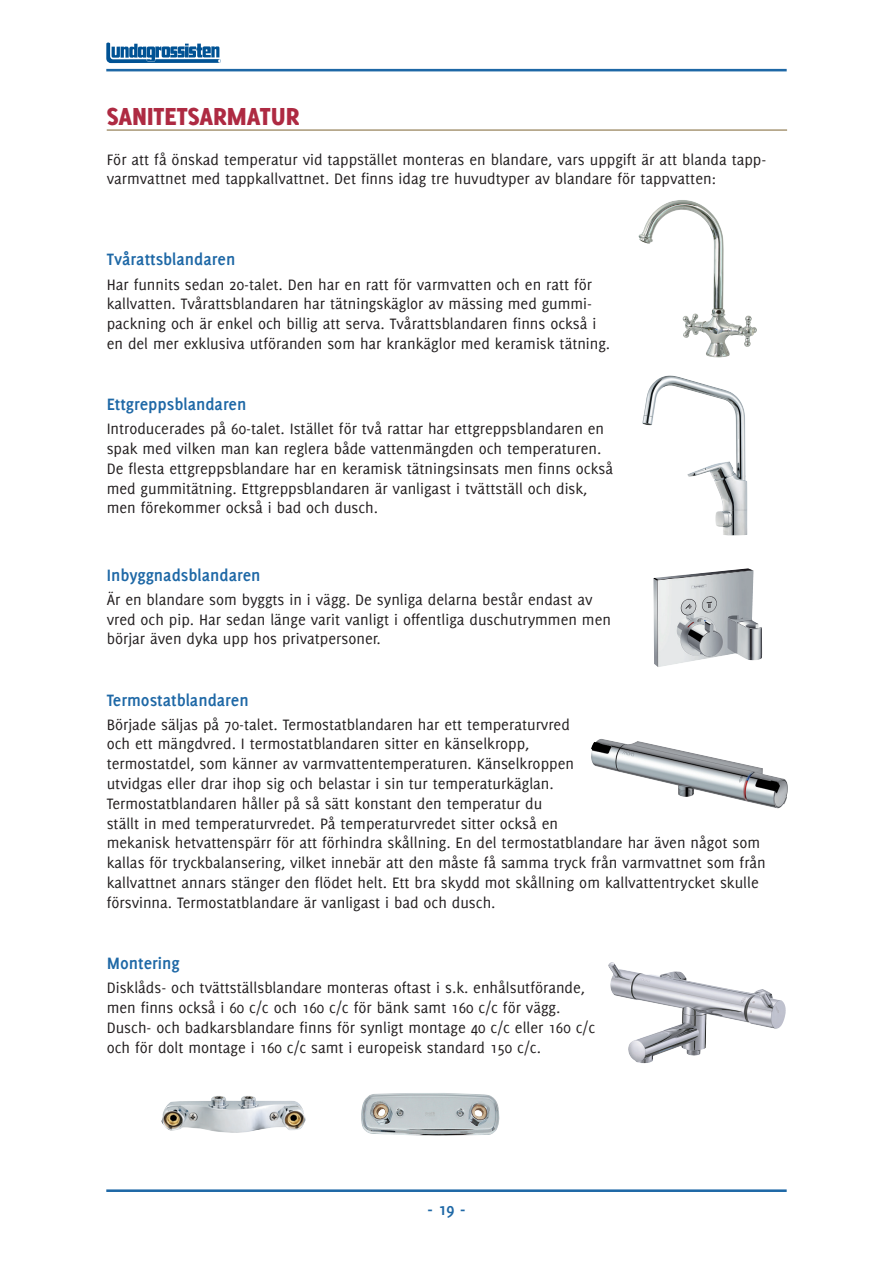
<style>
.page{position:relative;width:893px;height:1263px;background:#fff}
.page>*{position:absolute;margin:0;border:0;box-sizing:border-box;transform-origin:0 0}
.Huvudrubrik{font:800 27px "Delicious";color:#ae2a42}
.Underrubrik{font:700 18px "Delicious";color:#1e68a6}
.Brödtext{font:16.5px/19.8px "Delicious";color:#231f20}
</style>
<div class="page">
<hr style="left:106px;top:69px;width:681px;height:2px;background:#1e68a6">
<hr style="left:106px;top:1189px;width:681px;height:3px;background:#1e68a6">
<svg style="left:106px;top:43px;width:115px;height:20px"></svg>
<hr style="left:107px;top:129px;width:680px;height:2px;background:#a89876">
<svg style="left:591px;top:739px;width:189px;height:70px"></svg>
<img style="left:639px;top:200px;width:75px;height:131px">
<img style="left:361px;top:1093px;width:138px;height:43px">
<img style="left:162px;top:1096px;width:86px;height:29px">
<img style="left:653px;top:568px;width:94px;height:99px">
<img style="left:591px;top:739px;width:10px;height:19px">
<img style="left:642px;top:376px;width:105px;height:159px">
<img style="left:608px;top:963px;width:71px;height:45px">
<p class="Huvudrubrik" style="left:107px;top:101px;width:194px">SANITETSARMATUR</p>
<p class="Brödtext" style="left:107px;top:149px;width:661px">För att få önskad temperatur vid tappstället monteras en blandare, vars uppgift är att blanda tapp&shy;varmvattnet med tappkallvattnet. Det finns idag tre huvudtyper av blandare för tappvatten:</p>
<p class="Underrubrik" style="left:107px;top:249px;width:130px">Tvårattsblandaren</p>
<p class="Brödtext" style="left:107px;top:274px;width:487px">Har funnits sedan 20-talet. Den har en ratt för varmvatten och en ratt för</p>
<p class="Brödtext" style="left:107px;top:294px;width:487px">kallvatten. Tvårattsblandaren har tätningskäglor av mässing med gummi-</p>
<p class="Brödtext" style="left:107px;top:314px;width:491px">packning och är enkel och billig att serva. Tvårattsblandaren finns också i</p>
<p class="Brödtext" style="left:107px;top:333px;width:505px">en del mer exklusiva utföranden som har krankäglor med keramisk tätning.</p>
<p class="Underrubrik" style="left:107px;top:394px;width:141px">Ettgreppsblandaren</p>
<p class="Brödtext" style="left:107px;top:419px;width:499px">Introducerades på 60-talet. Istället för två rattar har ettgreppsblandaren en</p>
<p class="Brödtext" style="left:107px;top:438px;width:496px">spak med vilken man kan reglera både vattenmängden och temperaturen.</p>
<p class="Brödtext" style="left:107px;top:458px;width:508px">De flesta ettgreppsblandare har en keramisk tätningsinsats men finns också</p>
<p class="Brödtext" style="left:107px;top:478px;width:482px">med gummitätning. Ettgreppsblandaren är vanligast i tvättställ och disk,</p>
<p class="Brödtext" style="left:107px;top:498px;width:273px">men förekommer också i bad och dusch.</p>
<p class="Underrubrik" style="left:107px;top:564px;width:155px">Inbyggnadsblandaren</p>
<p class="Brödtext" style="left:107px;top:589px;width:487px">Är en blandare som byggts in i vägg. De synliga delarna består endast av</p>
<p class="Brödtext" style="left:107px;top:609px;width:506px">vred och pip. Har sedan länge varit vanligt i offentliga duschutrymmen men</p>
<p class="Brödtext" style="left:107px;top:629px;width:276px">börjar även dyka upp hos privatpersoner.</p>
<p class="Underrubrik" style="left:107px;top:689px;width:144px">Termostatblandaren</p>
<p class="Brödtext" style="left:107px;top:714px;width:661px">Började säljas på 70-talet. Termostatblandaren har ett temperaturvred<br>och ett mängdvred. I termostatblandaren sitter en känselkropp,<br>termostatdel, som känner av varmvattentemperaturen. Känselkroppen<br>utvidgas eller drar ihop sig och belastar i sin tur temperaturkäglan.<br>Termostatblandaren håller på så sätt konstant den temperatur du<br>ställt in med temperaturvredet. På temperaturvredet sitter också en<br>mekanisk hetvattenspärr för att förhindra skållning. En del termostatblandare har även något som kallas för tryckbalansering, vilket innebär att den måste få samma tryck från varmvattnet som från kallvattnet annars stänger den flödet helt. Ett bra skydd mot skållning om kallvattentrycket skulle försvinna. Termostatblandare är vanligast i bad och dusch.</p>
<p class="Underrubrik" style="left:107px;top:953px;width:75px">Montering</p>
<p class="Brödtext" style="left:107px;top:977px;width:480px">Disklåds- och tvättställsblandare monteras oftast i s.k. enhålsutförande,</p>
<p class="Brödtext" style="left:107px;top:997px;width:455px">men finns också i 60 c/c och 160 c/c för bänk samt 160 c/c för vägg.</p>
<p class="Brödtext" style="left:107px;top:1017px;width:490px">Dusch- och badkarsblandare finns för synligt montage 40 c/c eller 160 c/c</p>
<p class="Brödtext" style="left:107px;top:1037px;width:436px">och för dolt montage i 160 c/c samt i europeisk standard 150 c/c.</p>
<p class="Underrubrik" style="left:428px;top:1199px;width:39px">- 19 -</p>
</div>
